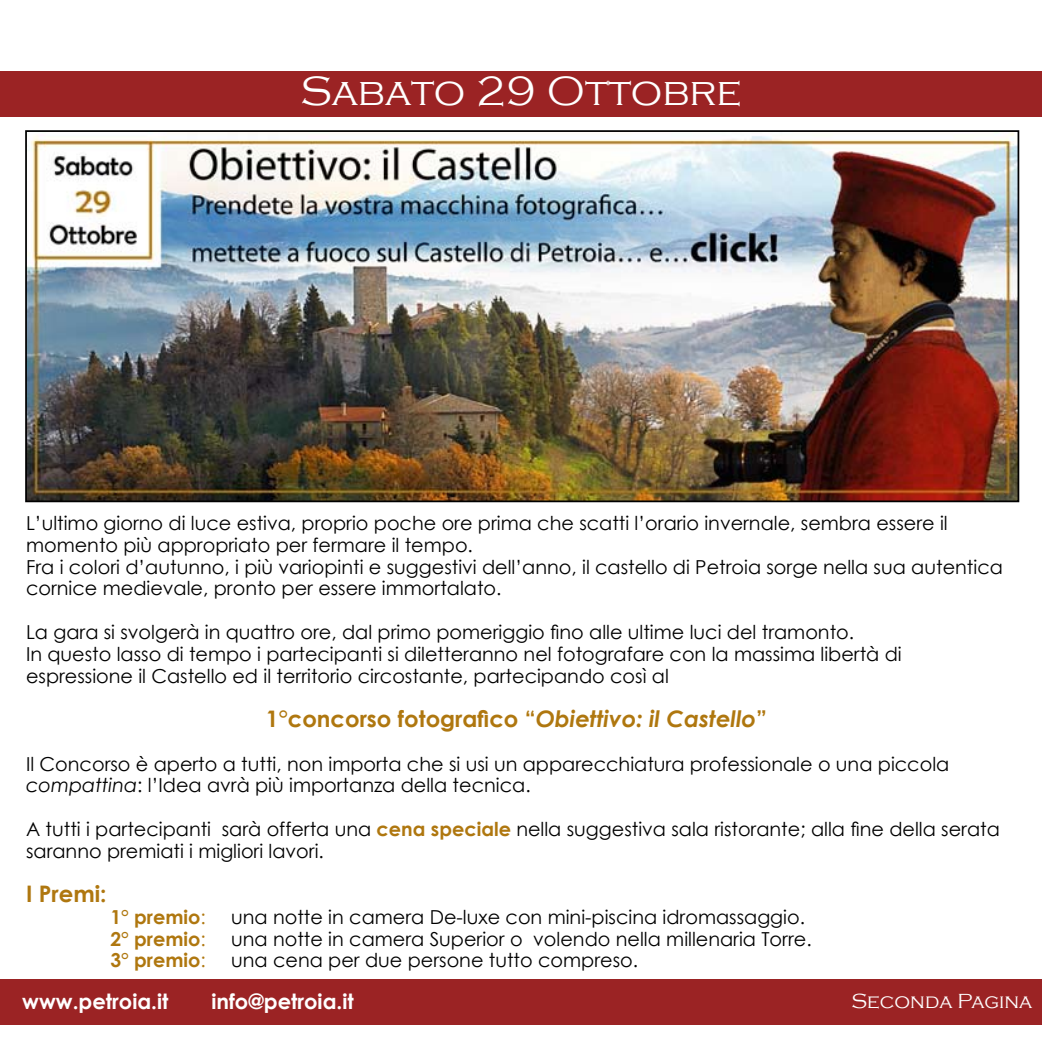
<style>
.page{position:relative;width:1042px;height:1042px;background:#fff}
.page>*{position:absolute;margin:0;border:0;box-sizing:border-box;transform-origin:0 0}
.t1{font:300 42px "Copperplate Gothic";color:#fff}
.t2{font:700 22.75px "Century Gothic";color:#af770f}
.t3{font:700 21px "Century Gothic";color:#fff}
.t4{font:300 21px "Copperplate Gothic";color:#fff}
.t5{font:19.25px/21.9px "Century Gothic";color:#000}
.t6{font:700 19.25px "Century Gothic";color:#af770f}
.s1{font-style:italic}
.s2{font-weight:700;color:#af770f}
.s3{font-weight:400}
</style>
<div class="page">
<div style="left:0;top:979px;width:1042px;height:45px;background:#9b2324"></div>
<div style="left:0;top:72px;width:1042px;height:45px;background:#9b2324"></div>
<img style="left:28px;top:133px;width:988px;height:366px">
<div style="left:25px;top:130px;width:994px;height:372px;border:2px solid #000"></div>
<h1 class="t1" style="left:300px;top:69px;width:443px">Sabato 29 Ottobre</h1>
<p class="t5" style="left:26px;top:512px;width:978px">L’ultimo giorno di luce estiva, proprio poche ore prima che scatti l’orario invernale, sembra essere il momento più appropriato per fermare il tempo.<br>Fra i colori d’autunno, i più variopinti e suggestivi dell’anno, il castello di Petroia sorge nella sua autentica cornice medievale, pronto per essere immortalato.</p>
<p class="t5" style="left:26px;top:621px;width:877px">La gara si svolgerà in quattro ore, dal primo pomeriggio fino alle ultime luci del tramonto.<br>In questo lasso di tempo i partecipanti si diletteranno nel fotografare con la massima libertà di espressione il Castello ed il territorio circostante, partecipando così al</p>
<p class="t2" style="left:266px;top:701px;width:502px">1°concorso fotografico “<span class="s1">Obiettivo: il Castello</span>”</p>
<p class="t5" style="left:26px;top:752px;width:925px">Il Concorso è aperto a tutti, non importa che si usi un apparecchiatura professionale o una piccola <span class="s1">compattina</span>: l’Idea avrà più importanza della tecnica.</p>
<p class="t5" style="left:26px;top:818px;width:975px">A tutti i partecipanti sarà offerta una <span class="s2">cena speciale</span> nella suggestiva sala ristorante; alla fine della serata saranno premiati i migliori lavori.</p>
<p class="t2" style="left:26px;top:876px;width:82px">I Premi:</p>
<p class="t6" style="left:110px;top:902px;width:97px">1° premio<span class="s3">:</span></p>
<p class="t5" style="left:231px;top:905px;width:575px">una notte in camera De-luxe con mini-piscina idromassaggio.</p>
<p class="t6" style="left:110px;top:924px;width:97px">2° premio<span class="s3">:</span></p>
<p class="t5" style="left:231px;top:927px;width:582px">una notte in camera Superior o volendo nella millenaria Torre.</p>
<p class="t6" style="left:110px;top:946px;width:97px">3° premio<span class="s3">:</span></p>
<p class="t5" style="left:231px;top:949px;width:408px">una cena per due persone tutto compreso.</p>
<p class="t3" style="left:22px;top:986px;width:148px">www.petroia.it</p>
<p class="t3" style="left:211px;top:986px;width:144px">info@petroia.it</p>
<p class="t4" style="left:851px;top:989px;width:182px">Seconda Pagina</p>
</div>
